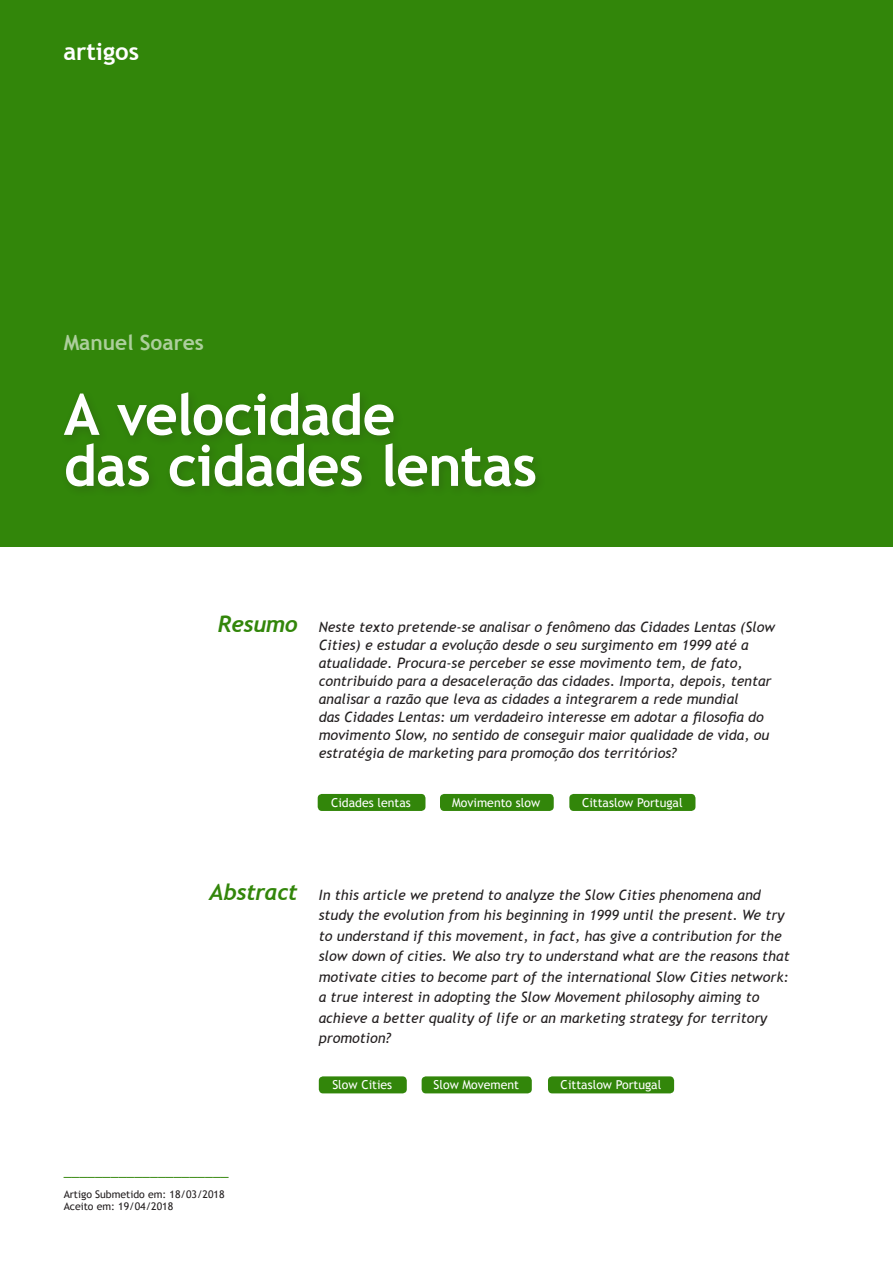
<style>
.page{position:relative;width:893px;height:1263px;background:#fff}
.page>*{position:absolute;margin:0;border:0;box-sizing:border-box;transform-origin:0 0}
.topo_tabela{font:700 57px/51px "Trebuchet MS";letter-spacing:-.01em;color:#fff}
.t1{font:700 24px "Trebuchet MS";color:#fff}
.topo_tabela-2{font:italic 700 22.5px "Trebuchet";letter-spacing:-.02em;color:#32860a}
.autor{font:700 21px "Trebuchet MS";color:#adcf9d}
.submissao{font:15px "Trebuchet MS";color:#32860a}
.paragrafo_simples{font:italic 14.25px/18px "Trebuchet MS";color:#231f20}
.submissao-2{font:12.3px "Trebuchet MS";color:#fff}
.submissao-3{font:10.5px "Trebuchet MS";color:#231f20}
</style>
<div class="page">
<div style="left:0;top:0;width:893px;height:546px;background:#32860a"></div>
<div style="left:60px;top:388px;width:486px;height:109px;background:#31820a"></div>
<div style="left:318px;top:794px;width:107px;height:17px;background:#32860a;border-radius:4px"></div>
<div style="left:440px;top:794px;width:114px;height:17px;background:#32860a;border-radius:4px"></div>
<div style="left:569px;top:794px;width:126px;height:17px;background:#32860a;border-radius:4px"></div>
<div style="left:319px;top:1076px;width:88px;height:17px;background:#32860a;border-radius:4px"></div>
<div style="left:422px;top:1076px;width:110px;height:17px;background:#32860a;border-radius:4px"></div>
<div style="left:548px;top:1076px;width:126px;height:17px;background:#32860a;border-radius:4px"></div>
<p class="t1" style="left:63px;top:36px;width:77px">artigos</p>
<p class="autor" style="left:64px;top:329px;width:142px">Manuel Soares</p>
<p class="topo_tabela" style="left:64px;top:389px;width:475px">A velocidade<br>das cidades lentas</p>
<p class="topo_tabela-2" style="left:218px;top:610px;width:81px">Resumo</p>
<p class="paragrafo_simples" style="left:319px;top:618px;width:458px">Neste texto pretende-se analisar o fenômeno das Cidades Lentas (Slow Cities) e estudar a evolução desde o seu surgimento em 1999 até a atualidade. Procura-se perceber se esse movimento tem, de fato, contribuído para a desaceleração das cidades. Importa, depois, tentar analisar a razão que leva as cidades a integrarem a rede mundial<br>das Cidades Lentas: um verdadeiro interesse em adotar a filosofia do movimento Slow, no sentido de conseguir maior qualidade de vida, ou estratégia de marketing para promoção dos territórios?</p>
<p class="submissao-2" style="left:331px;top:795px;width:81px">Cidades lentas</p>
<p class="submissao-2" style="left:452px;top:795px;width:90px">Movimento slow</p>
<p class="submissao-2" style="left:582px;top:795px;width:102px">Cittaslow Portugal</p>
<p class="topo_tabela-2" style="left:209px;top:878px;width:90px">Abstract</p>
<p class="paragrafo_simples" style="left:319px;top:884px;width:472px;line-height:20.5px">In this article we pretend to analyze the Slow Cities phenomena and study the evolution from his beginning in 1999 until the present. We try to understand if this movement, in fact, has give a contribution for the slow down of cities. We also try to understand what are the reasons that motivate cities to become part of the international Slow Cities network: a true interest in adopting the Slow Movement philosophy aiming to achieve a better quality of life or an marketing strategy for territory promotion?</p>
<p class="submissao" style="left:64px;top:1162px;width:167px">_____________________</p>
<p class="submissao-3" style="left:64px;top:1188px;width:162px">Artigo Submetido em: 18/03/2018</p>
<p class="submissao-3" style="left:64px;top:1200px;width:111px">Aceito em: 19/04/2018</p>
<p class="submissao-2" style="left:332px;top:1078px;width:61px">Slow Cities</p>
<p class="submissao-2" style="left:434px;top:1078px;width:87px">Slow Movement</p>
<p class="submissao-2" style="left:561px;top:1078px;width:102px">Cittaslow Portugal</p>
</div>
